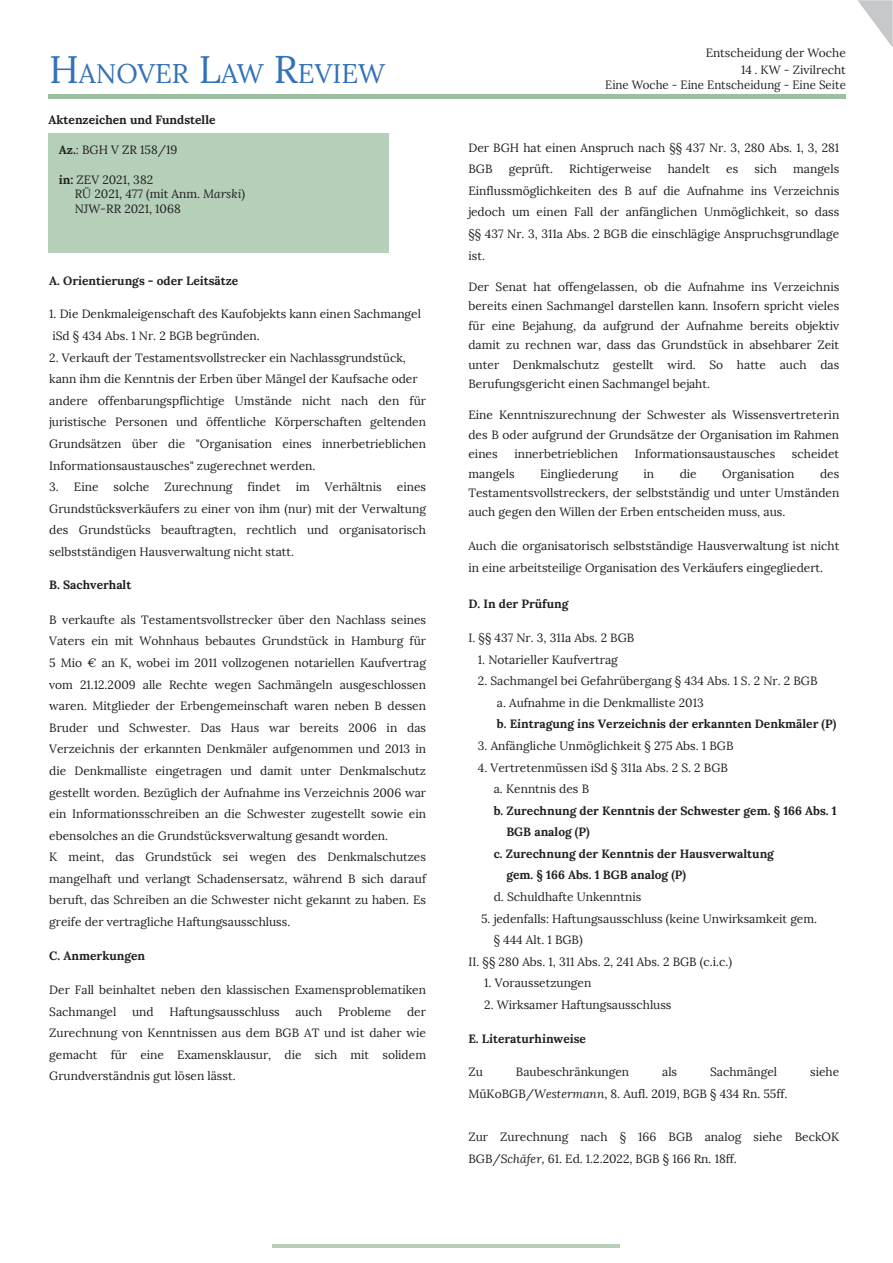
<style>
.page{position:relative;width:893px;height:1263px;background:#fff}
.page>*{position:absolute;margin:0;border:0;box-sizing:border-box;transform-origin:0 0}
.t1{font:27px "Lora";color:#3371b8}
.t2{font:12px/21.6px "Lora";color:#231f20}
.t3{font:700 12px "Lora";color:#231f20}
.t4{font:12px "Lora";color:#231f20;scale:.96 1}
.t5{font:700 12px "Lora";color:#231f20}
.s1{font-size:38.55px}
.s2{font-weight:700}
.s3{font-style:italic}
</style>
<div class="page">
<svg style="left:858px;top:0;width:35px;height:48px"></svg>
<div style="left:48px;top:133px;width:340px;height:119px;background:#b5cfb9"></div>
<hr style="left:48px;top:95px;width:798px;height:4px;background:#9cbfa2">
<hr style="left:272px;top:1244px;width:348px;height:3px;background:#b5cfb9">
<h1 class="t1" style="left:49px;top:56px;width:337px"><span class="s1">H</span>ANOVER <span class="s1">L</span>AW <span class="s1">R</span>EVIEW</h1>
<p class="t5" style="left:48px;top:112px;width:169px">Aktenzeichen und Fundstelle</p>
<p class="t2" style="left:59px;top:139px;width:120px"><span class="s2">Az.</span>: BGH V ZR 158/19</p>
<p class="t2" style="left:75px;top:172px;width:172px;line-height:14.7px;text-indent:-16px"><span class="s2">in:</span> ZEV 2021, 382<br>RÜ 2021, 477 (mit Anm. <span class="s3">Marski</span>)<br>NJW-RR 2021, 1068</p>
<p class="t3" style="left:49px;top:273px;width:191px">A. Orientierungs - oder Leitsätze</p>
<p class="t2" style="left:49px;top:304px;width:373px">1. Die Denkmaleigenschaft des Kaufobjekts kann einen Sachmangel iSd § 434 Abs. 1 Nr. 2 BGB begründen.</p>
<p class="t2" style="left:49px;top:347px;width:378px">2. Verkauft der Testamentsvollstrecker ein Nachlassgrundstück, kann ihm die Kenntnis der Erben über Mängel der Kaufsache oder andere offenbarungspflichtige Umstände nicht nach den für juristische Personen und öffentliche Körperschaften geltenden Grundsätzen über die "Organisation eines innerbetrieblichen Informationsaustausches" zugerechnet werden.</p>
<p class="t2" style="left:49px;top:476px;width:51px">3. Eine</p>
<p class="t2" style="left:114px;top:476px;width:37px">solche</p>
<p class="t2" style="left:164px;top:476px;width:70px">Zurechnung</p>
<p class="t2" style="left:248px;top:476px;width:35px">findet</p>
<p class="t2" style="left:296px;top:476px;width:16px">im</p>
<p class="t2" style="left:325px;top:476px;width:59px">Verhältnis</p>
<p class="t2" style="left:49px;top:476px;width:378px;text-align:justify;text-indent:348px">eines Grundstücksverkäufers zu einer von ihm (nur) mit der Verwaltung des Grundstücks beauftragten, rechtlich und organisatorisch selbstständigen Hausverwaltung nicht statt.</p>
<p class="t3" style="left:49px;top:577px;width:84px">B. Sachverhalt</p>
<p class="t2" style="left:49px;top:609px;width:378px">B verkaufte als Testamentsvollstrecker über den Nachlass seines Vaters ein mit Wohnhaus bebautes Grundstück in Hamburg für 5 Mio € an K, wobei im 2011 vollzogenen notariellen Kaufvertrag vom 21.12.2009 alle Rechte wegen Sachmängeln ausgeschlossen waren. Mitglieder der Erbengemeinschaft waren neben B dessen Bruder und Schwester. Das Haus war bereits 2006 in das Verzeichnis der erkannten Denkmäler aufgenommen und 2013 in die Denkmalliste eingetragen und damit unter Denkmalschutz gestellt worden. Bezüglich der Aufnahme ins Verzeichnis 2006 war ein Informationsschreiben an die Schwester zugestellt sowie ein ebensolches an die Grundstücksverwaltung gesandt worden.<br>K meint, das Grundstück sei wegen des Denkmalschutzes mangelhaft und verlangt Schadensersatz, während B sich darauf beruft, das Schreiben an die Schwester nicht gekannt zu haben. Es greife der vertragliche Haftungsausschluss.</p>
<p class="t3" style="left:49px;top:948px;width:98px">C. Anmerkungen</p>
<p class="t2" style="left:49px;top:979px;width:378px">Der Fall beinhaltet neben den klassischen Examensproblematiken<br>Sachmangel</p>
<p class="t2" style="left:132px;top:1001px;width:23px">und</p>
<p class="t2" style="left:169px;top:1001px;width:112px">Haftungsausschluss</p>
<p class="t2" style="left:295px;top:1001px;width:28px">auch</p>
<p class="t2" style="left:338px;top:1001px;width:55px">Probleme</p>
<p class="t2" style="left:49px;top:1001px;width:378px;text-align:justify;text-indent:358px">der Zurechnung von Kenntnissen aus dem BGB AT und ist daher wie gemacht für eine Examensklausur, die sich mit solidem Grundverständnis gut lösen lässt.</p>
<p class="t2" style="left:706px;top:42px;width:142px">Entscheidung der Woche</p>
<p class="t2" style="left:741px;top:59px;width:106px">14 . KW - Zivilrecht</p>
<p class="t4" style="left:605px;top:77px;width:252px">Eine Woche - Eine Entscheidung - Eine Seite</p>
<p class="t2" style="left:468px;top:137px;width:372px">Der BGH hat einen Anspruch nach §§ 437 Nr. 3, 280 Abs. 1, 3, 281<br>BGB</p>
<p class="t2" style="left:509px;top:158px;width:46px">geprüft.</p>
<p class="t2" style="left:569px;top:158px;width:84px">Richtigerweise</p>
<p class="t2" style="left:668px;top:158px;width:44px">handelt</p>
<p class="t2" style="left:726px;top:158px;width:14px">es</p>
<p class="t2" style="left:754px;top:158px;width:24px">sich</p>
<p class="t2" style="left:468px;top:158px;width:372px;text-align:justify;text-indent:325px">mangels Einflussmöglichkeiten des B auf die Aufnahme ins Verzeichnis jedoch um einen Fall der anfänglichen Unmöglichkeit, so dass §§ 437 Nr. 3, 311a Abs. 2 BGB die einschlägige Anspruchsgrundlage ist.</p>
<p class="t2" style="left:468px;top:277px;width:372px;line-height:19.4px;text-align:justify">Der Senat hat offengelassen, ob die Aufnahme ins Verzeichnis bereits einen Sachmangel darstellen kann. Insofern spricht vieles für eine Bejahung, da aufgrund der Aufnahme bereits objektiv damit zu rechnen war, dass das Grundstück in absehbarer Zeit unter Denkmalschutz gestellt wird. So hatte auch das Berufungsgericht einen Sachmangel bejaht.</p>
<p class="t2" style="left:468px;top:406px;width:372px;line-height:19.4px;text-align:justify">Eine Kenntniszurechnung der Schwester als Wissensvertreterin des B oder aufgrund der Grundsätze der Organisation im Rahmen eines</p>
<p class="t2" style="left:514px;top:443px;width:105px">innerbetrieblichen</p>
<p class="t2" style="left:635px;top:443px;width:142px">Informationsaustausches</p>
<p class="t2" style="left:792px;top:443px;width:49px">scheidet</p>
<p class="t2" style="left:468px;top:464px;width:372px;line-height:19.4px;text-align:justify;text-indent:352px">des Testamentsvollstreckers, der selbstständig und unter Umständen auch gegen den Willen der Erben entscheiden muss, aus.</p>
<p class="t2" style="left:468px;top:535px;width:372px">Auch die organisatorisch selbstständige Hausverwaltung ist nicht in eine arbeitsteilige Organisation des Verkäufers eingegliedert.</p>
<p class="t3" style="left:468px;top:596px;width:101px">D. In der Prüfung</p>
<p class="t2" style="left:468px;top:627px;width:167px">I. §§ 437 Nr. 3, 311a Abs. 2 BGB</p>
<p class="t2" style="left:478px;top:649px;width:141px">1. Notarieller Kaufvertrag</p>
<p class="t2" style="left:497px;top:670px;width:322px;text-indent:-19px">2. Sachmangel bei Gefahrübergang § 434 Abs. 1 S. 2 Nr. 2 BGB a. Aufnahme in die Denkmalliste 2013</p>
<p class="t3" style="left:497px;top:716px;width:341px">b. Eintragung ins Verzeichnis der erkannten Denkmäler (P)</p>
<p class="t2" style="left:478px;top:735px;width:257px">3. Anfängliche Unmöglichkeit § 275 Abs. 1 BGB</p>
<p class="t2" style="left:494px;top:757px;width:236px;text-indent:-16px">4. Vertretenmüssen iSd § 311a Abs. 2 S. 2 BGB a. Kenntnis des B</p>
<p class="t3" style="left:494px;top:803px;width:344px">b. Zurechnung der Kenntnis der Schwester gem. § 166 Abs. 1</p>
<p class="t3" style="left:506px;top:824px;width:85px">BGB analog (P)</p>
<p class="t3" style="left:494px;top:846px;width:282px">c. Zurechnung der Kenntnis der Hausverwaltung</p>
<p class="t3" style="left:506px;top:867px;width:181px">gem. § 166 Abs. 1 BGB analog (P)</p>
<p class="t2" style="left:494px;top:886px;width:149px">d. Schuldhafte Unkenntnis</p>
<p class="t2" style="left:481px;top:908px;width:337px">5. jedenfalls: Haftungsausschluss (keine Unwirksamkeit gem.</p>
<p class="t2" style="left:494px;top:929px;width:90px">§ 444 Alt. 1 BGB)</p>
<p class="t2" style="left:468px;top:951px;width:265px">II. §§ 280 Abs. 1, 311 Abs. 2, 241 Abs. 2 BGB (c.i.c.)</p>
<p class="t2" style="left:484px;top:973px;width:109px">1. Voraussetzungen</p>
<p class="t2" style="left:484px;top:994px;width:189px">2. Wirksamer Haftungsausschluss</p>
<p class="t3" style="left:468px;top:1031px;width:119px">E. Literaturhinweise</p>
<p class="t2" style="left:468px;top:1061px;width:16px">Zu</p>
<p class="t2" style="left:516px;top:1061px;width:115px">Baubeschränkungen</p>
<p class="t2" style="left:662px;top:1061px;width:17px">als</p>
<p class="t2" style="left:710px;top:1061px;width:69px">Sachmängel</p>
<p class="t2" style="left:810px;top:1061px;width:31px">siehe</p>
<p class="t2" style="left:468px;top:1083px;width:321px">MüKoBGB/<span class="s3">Westermann</span>, 8. Aufl. 2019, BGB § 434 Rn. 55ff.</p>
<p class="t2" style="left:468px;top:1126px;width:372px">Zur Zurechnung nach § 166 BGB analog siehe BeckOK<br>BGB/<span class="s3">Schäfer,</span> 61. Ed. 1.2.2022, BGB § 166 Rn. 18ff.</p>
<p class="t2" style="left:468px;top:463px;width:48px">mangels</p>
<p class="t2" style="left:540px;top:463px;width:79px">Eingliederung</p>
<p class="t2" style="left:643px;top:463px;width:12px">in</p>
<p class="t2" style="left:680px;top:463px;width:19px">die</p>
<p class="t2" style="left:722px;top:463px;width:74px">Organisation</p>
</div>
